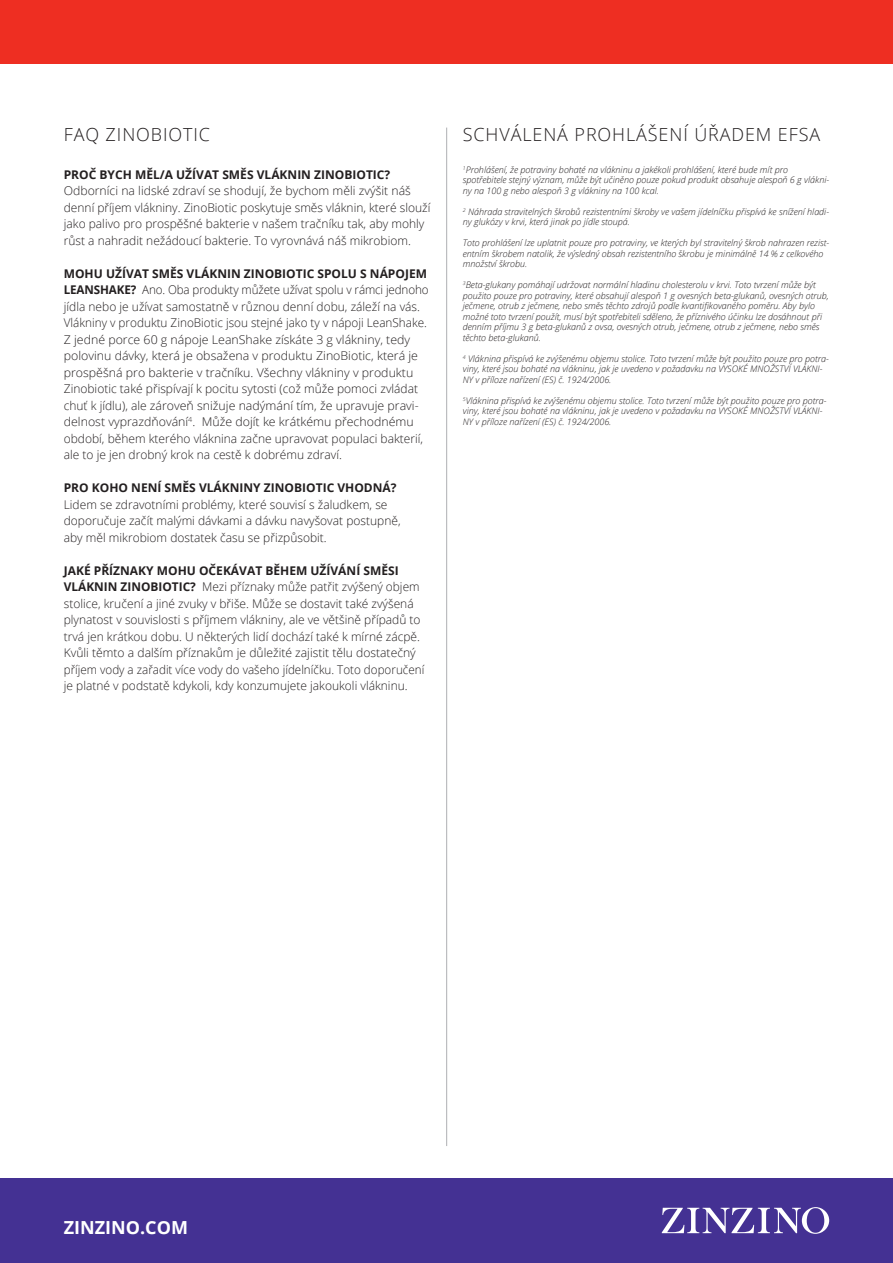
<style>
.page{position:relative;width:893px;height:1263px;background:#fff}
.page>*{position:absolute;margin:0;border:0;box-sizing:border-box;transform-origin:0 0}
.Rubbe_12_15{font:300 18px "Open Sans";letter-spacing:.05em;color:#231f20}
.t1{font:700 18px "Open Sans";color:#fff}
.Brödtext{font:300 12px/16.5px "Open Sans";color:#231f20}
.Brödtext-2{font:italic 300 9px/10.5px "Open Sans";color:#231f20}
.s1{font-weight:700}
</style>
<div class="page">
<hr style="left:446px;top:128px;width:1px;height:1018px;background:#aeafb3">
<div style="left:0;top:0;width:893px;height:64px;background:#ee2e22"></div>
<div style="left:0;top:1178px;width:893px;height:85px;background:#443193"></div>
<svg style="left:662px;top:1207px;width:167px;height:27px"></svg>
<p class="Rubbe_12_15" style="left:64px;top:122px;width:148px">FAQ ZINOBIOTIC</p>
<p class="Brödtext" style="left:64px;top:166px;width:368px"><span class="s1">PROČ BYCH MĚL/A UŽÍVAT SMĚS VLÁKNIN ZINOBIOTIC?<br></span>Odborníci na lidské zdraví se shodují, že bychom měli zvýšit náš denní příjem vlákniny. ZinoBiotic poskytuje směs vláknin, které slouží jako palivo pro prospěšné bakterie v našem tračníku tak, aby mohly růst a nahradit nežádoucí bakterie. To vyrovnává náš mikrobiom.</p>
<p class="Brödtext" style="left:64px;top:265px;width:366px"><span class="s1">MOHU UŽÍVAT SMĚS VLÁKNIN ZINOBIOTIC SPOLU S NÁPOJEM LEANSHAKE?</span> Ano. Oba produkty můžete užívat spolu v rámci jednoho jídla nebo je užívat samostatně v různou denní dobu, záleží na vás.<br>Vlákniny v produktu ZinoBiotic jsou stejné jako ty v nápoji LeanShake.<br>Z jedné porce 60 g nápoje LeanShake získáte 3 g vlákniny, tedy polovinu dávky, která je obsažena v produktu ZinoBiotic, která je prospěšná pro bakterie v tračníku. Všechny vlákniny v produktu Zinobiotic také přispívají k pocitu sytosti (což může pomoci zvládat chuť k jídlu), ale zároveň snižuje nadýmání tím, že upravuje pravi&shy;delnost vyprazdňování<sup>4</sup>. Může dojít ke krátkému přechodnému období, během kterého vláknina začne upravovat populaci bakterií, ale to je jen drobný krok na cestě k dobrému zdraví.</p>
<p class="Brödtext" style="left:64px;top:479px;width:338px"><span class="s1">PRO KOHO NENÍ SMĚS VLÁKNINY ZINOBIOTIC VHODNÁ?<br></span>Lidem se zdravotními problémy, které souvisí s žaludkem, se doporučuje začít malými dávkami a dávku navyšovat postupně, aby měl mikrobiom dostatek času se přizpůsobit.</p>
<p class="Brödtext" style="left:64px;top:562px;width:362px"><span class="s1">JAKÉ PŘÍZNAKY MOHU OČEKÁVAT BĚHEM UŽÍVÁNÍ SMĚSI VLÁKNIN ZINOBIOTIC?</span> Mezi příznaky může patřit zvýšený objem stolice, kručení a jiné zvuky v břiše. Může se dostavit také zvýšená plynatost v souvislosti s příjmem vlákniny, ale ve většině případů to trvá jen krátkou dobu. U některých lidí dochází také k mírné zácpě.<br>Kvůli těmto a dalším příznakům je důležité zajistit tělu dostatečný příjem vody a zařadit více vody do vašeho jídelníčku. Toto doporučení je platné v podstatě kdykoli, kdy konzumujete jakoukoli vlákninu.</p>
<p class="Rubbe_12_15" style="left:463px;top:122px;width:359px">SCHVÁLENÁ PROHLÁŠENÍ ÚŘADEM EFSA</p>
<p class="Brödtext-2" style="left:463px;top:164px;width:368px"><sup>1</sup>Prohlášení, že potraviny bohaté na vlákninu a jakékoli prohlášení, které bude mít pro spotřebitele stejný význam, může být učiněno pouze pokud produkt obsahuje alespoň 6 g vlákni&shy;ny na 100 g nebo alespoň 3 g vlákniny na 100 kcal.</p>
<p class="Brödtext-2" style="left:463px;top:206px;width:368px"><sup>2</sup> Náhrada stravitelných škrobů rezistentními škroby ve vašem jídelníčku přispívá ke snížení hladi&shy;ny glukózy v krvi, která jinak po jídle stoupá.</p>
<p class="Brödtext-2" style="left:463px;top:237px;width:368px">Toto prohlášení lze uplatnit pouze pro potraviny, ve kterých byl stravitelný škrob nahrazen rezist&shy;entním škrobem natolik, že výsledný obsah rezistentního škrobu je minimálně 14 % z celkového množství škrobu.</p>
<p class="Brödtext-2" style="left:463px;top:279px;width:368px"><sup>3</sup>Beta-glukany pomáhají udržovat normální hladinu cholesterolu v krvi. Toto tvrzení může být použito pouze pro potraviny, které obsahují alespoň 1 g ovesných beta-glukanů, ovesných otrub, ječmene, otrub z ječmene, nebo směs těchto zdrojů podle kvantifikovaného poměru. Aby bylo možné toto tvrzení použít, musí být spotřebiteli sděleno, že příznivého účinku lze dosáhnout při denním příjmu 3 g beta-glukanů z ovsa, ovesných otrub, ječmene, otrub z ječmene, nebo směs těchto beta-glukanů.</p>
<p class="Brödtext-2" style="left:463px;top:353px;width:368px"><sup>4</sup> Vláknina přispívá ke zvýšenému objemu stolice. Toto tvrzení může být použito pouze pro potra&shy;viny, které jsou bohaté na vlákninu, jak je uvedeno v požadavku na VYSOKÉ MNOŽSTVÍ VLÁKNI-<br>NY v příloze nařízení (ES) č. 1924/2006.</p>
<p class="Brödtext-2" style="left:463px;top:395px;width:365px"><sup>5</sup>Vláknina přispívá ke zvýšenému objemu stolice. Toto tvrzení může být použito pouze pro potra&shy;viny, které jsou bohaté na vlákninu, jak je uvedeno v požadavku na VYSOKÉ MNOŽSTVÍ VLÁKNI-<br>NY v příloze nařízení (ES) č. 1924/2006.</p>
<h1 class="t1" style="left:64px;top:1214px;width:126px">ZINZINO.COM</h1>
</div>
